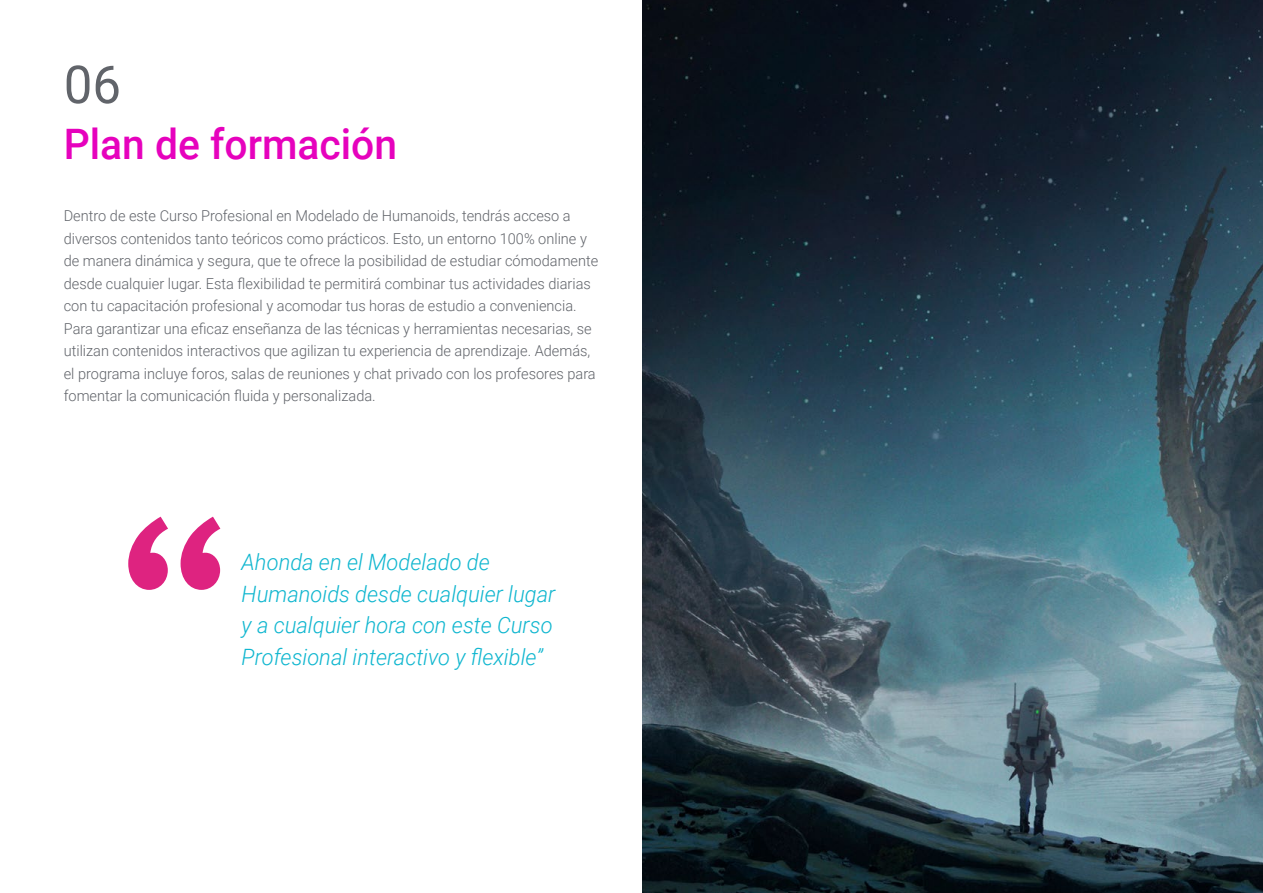
<style>
.page{position:relative;width:1263px;height:893px;background:#fff}
.page>*{position:absolute;margin:0;border:0;box-sizing:border-box;transform-origin:0 0}
.t1{font:52.5px "Roboto";color:#61646a}
.t2{font:500 42px "Roboto";color:#e602bd}
.t3{font:italic 300 22.5px/31.5px "Roboto";color:#0fb6cf}
.t4{font:300 15px/22.5px "Roboto";color:#61646a}
</style>
<div class="page">
<svg style="left:128px;top:517px;width:92px;height:73px"></svg>
<img style="left:642px;top:0;width:621px;height:893px">
<h1 class="t1" style="left:64px;top:48px;width:59px">06</h1>
<h2 class="t2" style="left:64px;top:115px;width:335px">Plan de formación</h2>
<p class="t4" style="left:64px;top:204px;width:536px">Dentro de este Curso Profesional en Modelado de Humanoids, tendrás acceso a diversos contenidos tanto teóricos como prácticos. Esto, un entorno 100% online y de manera dinámica y segura, que te ofrece la posibilidad de estudiar cómodamente desde cualquier lugar. Esta flexibilidad te permitirá combinar tus actividades diarias con tu capacitación profesional y acomodar tus horas de estudio a conveniencia.<br>Para garantizar una eficaz enseñanza de las técnicas y herramientas necesarias, se utilizan contenidos interactivos que agilizan tu experiencia de aprendizaje. Además, el programa incluye foros, salas de reuniones y chat privado con los profesores para fomentar la comunicación fluida y personalizada.</p>
<h3 class="t3" style="left:242px;top:546px;width:315px">Ahonda en el Modelado de<br>Humanoids desde cualquier lugar y a cualquier hora con este Curso<br>Profesional interactivo y flexible”</h3>
</div>
